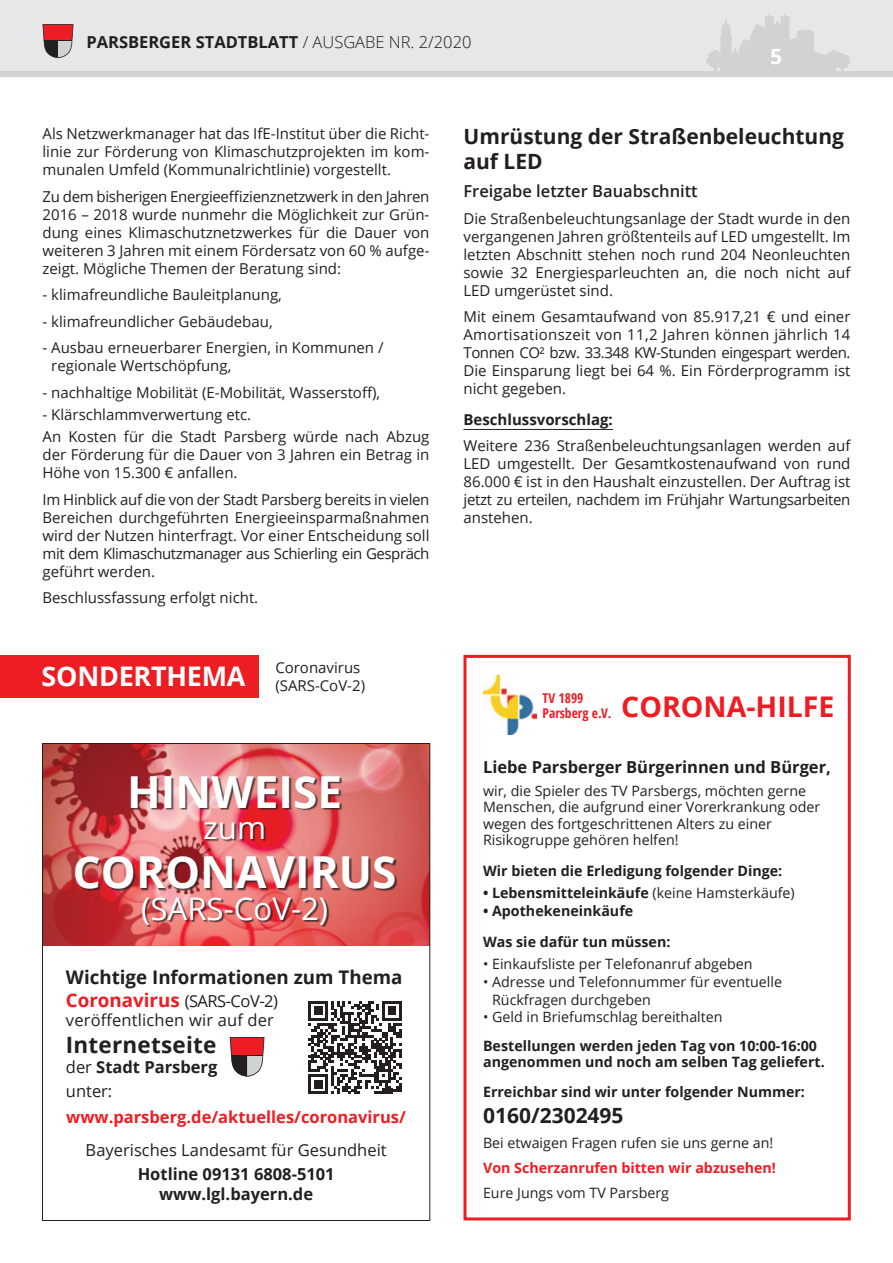
<style>
.page{position:relative;width:893px;height:1263px;background:#fff}
.page>*{position:absolute;margin:0;border:0;box-sizing:border-box;transform-origin:0 0}
.t1{font:700 44.1px "Open Sans";color:#fff}
.t2{font:31.2px "Open Sans";color:#fff}
.t3{font:700 28.5px "Open Sans";color:#ee1d23}
.t4{font:700 27px "Open Sans";letter-spacing:-.01em;color:#fff}
.t5{font:700 22.5px "Open Sans";letter-spacing:.01em;color:#231f20}
.t6{font:700 21px/25.2px "Open Sans";color:#231f20}
.t7{font:700 21px "Open Sans";color:#fff}
.t8{font:700 18.75px "Open Sans";color:#231f20}
.t9{font:700 16.5px/24px "Open Sans";color:#231f20}
.t10{font:16.5px/19.8px "Open Sans";color:#231f20}
.t11{font:700 16.5px "Open Sans";color:#ee1d23}
.t12{font:600 16.5px "Open Sans";color:#231f20}
.t13{font:15px/18px "Open Sans";color:#231f20;text-align:justify}
.t14{font:700 15px "Open Sans";color:#231f20}
.t15{font:14.25px/16.5px "Open Sans";color:#231f20}
.t16{font:700 14.25px/30.8px "Open Sans";color:#231f20}
.t17{font:700 14.25px "Open Sans";color:#ee1d23}
.t18{font:700 condensed 13.5px/15px "Open Sans";color:#ee1d23}
.s1{font-weight:300}
.s2{font-weight:700;font-size:18.75px;color:#ee1d23}
.s3{font-weight:400}
</style>
<div class="page">
<div style="left:0;top:0;width:893px;height:72px;background:#e6e7e9"></div>
<svg style="left:706px;top:13px;width:145px;height:58px"></svg>
<div style="left:747px;top:54px;width:23px;height:18px;background:#d1d2d4"></div>
<svg style="left:43px;top:24px;width:31px;height:34px"></svg>
<div style="left:0;top:71px;width:893px;height:6px;background:#d1d2d4"></div>
<img style="left:44px;top:745px;width:384px;height:200px">
<div style="left:0;top:655px;width:258px;height:42px;background:#ee1d23"></div>
<div style="left:77px;top:778px;width:320px;height:148px;background:#231f20;opacity:.75"></div>
<svg style="left:230px;top:1037px;width:34px;height:40px"></svg>
<hr style="left:231px;top:1055px;width:32px;height:1px;background:#231f20">
<div style="left:463px;top:655px;width:388px;height:565px;border:3px solid #ee1d23"></div>
<img style="left:483px;top:675px;width:53px;height:59px">
<svg style="left:308px;top:1001px;width:94px;height:93px"></svg>
<hr style="left:463px;top:429px;width:150px;height:1px;background:#231f20">
<p class="t9" style="left:86px;top:29px;width:387px">PARSBERGER STADTBLATT <span class="s1">/ AUSGABE NR. 2/2020</span></p>
<h3 class="t7" style="left:770px;top:42px;width:13px">5</h3>
<p class="t13" style="left:43px;top:124px;width:388px">Als Netzwerkmanager hat das IfE-Institut über die Richt&shy;linie zur Förderung von Klimaschutzprojekten im kom&shy;munalen Umfeld (Kommunalrichtlinie) vorgestellt.</p>
<p class="t13" style="left:43px;top:187px;width:388px">Zu dem bisherigen Energieeffizienznetzwerk in den Jahren 2016 – 2018 wurde nunmehr die Möglichkeit zur Grün&shy;dung eines Klimaschutznetzwerkes für die Dauer von weiteren 3 Jahren mit einem Fördersatz von 60 % aufge&shy;zeigt. Mögliche Themen der Beratung sind:</p>
<p class="t13" style="left:43px;top:285px;width:241px">- klimafreundliche Bauleitplanung,</p>
<p class="t13" style="left:43px;top:312px;width:232px">- klimafreundlicher Gebäudebau,</p>
<p class="t13" style="left:51px;top:338px;width:334px;text-indent:-9px">- Ausbau erneuerbarer Energien, in Kommunen / regionale Wertschöpfung,</p>
<p class="t13" style="left:43px;top:383px;width:339px">- nachhaltige Mobilität (E-Mobilität, Wasserstoff),</p>
<p class="t13" style="left:43px;top:403px;width:388px;line-height:22.2px">- Klärschlammverwertung etc.<br>An Kosten für die Stadt Parsberg würde nach Abzug</p>
<p class="t13" style="left:43px;top:445px;width:388px">der Förderung für die Dauer von 3 Jahren ein Betrag in<br>Höhe von 15.300 € anfallen.</p>
<p class="t13" style="left:43px;top:490px;width:388px">Im Hinblick auf die von der Stadt Parsberg bereits in vielen Bereichen durchgeführten Energieeinsparmaßnahmen wird der Nutzen hinterfragt. Vor einer Entscheidung soll mit dem Klimaschutzmanager aus Schierling ein Gespräch geführt werden.</p>
<p class="t13" style="left:43px;top:588px;width:217px">Beschlussfassung erfolgt nicht.</p>
<h3 class="t4" style="left:42px;top:658px;width:206px">SONDERTHEMA</h3>
<p class="t13" style="left:275px;top:658px;width:91px">Coronavirus (SARS-CoV-2)</p>
<h1 class="t1" style="left:127px;top:761px;width:217px">HINWEISE</h1>
<h2 class="t2" style="left:203px;top:806px;width:64px">zum</h2>
<h1 class="t1" style="left:73px;top:841px;width:325px">CORONAVIRUS</h1>
<h2 class="t2" style="left:141px;top:887px;width:189px">(SARS-CoV-2)</h2>
<p class="t8" style="left:66px;top:964px;width:338px">Wichtige Informationen zum Thema</p>
<p class="t10" style="left:66px;top:990px;width:214px"><span class="s2">Coronavirus</span> (SARS-CoV-2) veröffentlichen wir auf der</p>
<h3 class="t5" style="left:66px;top:1029px;width:152px">Internetseite</h3>
<p class="t9" style="left:66px;top:1055px;width:153px"><span class="s3">der</span> Stadt Parsberg <span class="s3">unter:</span></p>
<p class="t11" style="left:66px;top:1105px;width:341px">www.parsberg.de/aktuelles/coronavirus/</p>
<p class="t10" style="left:86px;top:1139px;width:303px">Bayerisches Landesamt für Gesundheit</p>
<p class="t9" style="left:138px;top:1164px;width:199px;line-height:19.8px;text-align:center">Hotline 09131 6808-5101 www.lgl.bayern.de</p>
<h3 class="t6" style="left:463px;top:123px;width:382px">Umrüstung der Straßenbeleuchtung auf LED</h3>
<p class="t12" style="left:463px;top:180px;width:236px">Freigabe letzter Bauabschnitt</p>
<p class="t13" style="left:463px;top:209px;width:388px">Die Straßenbeleuchtungsanlage der Stadt wurde in den vergangenen Jahren größtenteils auf LED umgestellt. Im letzten Abschnitt stehen noch rund 204 Neonleuchten sowie 32 Energiesparleuchten an, die noch nicht auf LED umgerüstet sind.</p>
<p class="t13" style="left:463px;top:307px;width:388px">Mit einem Gesamtaufwand von 85.917,21 € und einer Amortisationszeit von 11,2 Jahren können jährlich 14<br>Tonnen CO² bzw. 33.348 KW-Stunden eingespart werden.<br>Die Einsparung liegt bei 64 %. Ein Förderprogramm ist nicht gegeben.</p>
<p class="t14" style="left:463px;top:409px;width:151px">Beschlussvorschlag:</p>
<p class="t13" style="left:463px;top:437px;width:388px">Weitere 236 Straßenbeleuchtungsanlagen werden auf LED umgestellt. Der Gesamtkostenaufwand von rund 86.000 € ist in den Haushalt einzustellen. Der Auftrag ist jetzt zu erteilen, nachdem im Frühjahr Wartungsarbeiten anstehen.</p>
<p class="t18" style="left:543px;top:691px;width:70px">TV 1899<br>Parsberg e.V.</p>
<h3 class="t3" style="left:621px;top:686px;width:215px">CORONA-HILFE</h3>
<p class="t9" style="left:483px;top:754px;width:349px">Liebe Parsberger Bürgerinnen und Bürger,</p>
<p class="t15" style="left:483px;top:782px;width:339px">wir, die Spieler des TV Parsbergs, möchten gerne Menschen, die aufgrund einer Vorerkrankung oder wegen des fortgeschrittenen Alters zu einer Risikogruppe gehören helfen!</p>
<p class="t16" style="left:483px;top:855px;width:301px">Wir bieten die Erledigung folgender Dinge:</p>
<p class="t16" style="left:483px;top:877px;width:313px">• Lebensmitteleinkäufe <span class="s3">(keine Hamsterkäufe)</span></p>
<p class="t16" style="left:483px;top:895px;width:189px">• Apothekeneinkäufe<br>Was sie dafür tun müssen:</p>
<p class="t15" style="left:483px;top:955px;width:271px">• Einkaufsliste per Telefonanruf abgeben</p>
<p class="t15" style="left:492px;top:973px;width:291px;line-height:18px;text-indent:-9px">• Adresse und Telefonnummer für eventuelle<br>Rückfragen durchgeben</p>
<p class="t15" style="left:483px;top:1008px;width:241px">• Geld in Briefumschlag bereithalten</p>
<p class="t16" style="left:483px;top:1037px;width:343px;line-height:16.5px">Bestellungen werden jeden Tag von 10:00-16:00 angenommen und noch am selben Tag geliefert.</p>
<p class="t16" style="left:483px;top:1076px;width:323px">Erreichbar sind wir unter folgender Nummer:</p>
<h3 class="t6" style="left:483px;top:1102px;width:142px">0160/2302495</h3>
<p class="t15" style="left:483px;top:1134px;width:292px">Bei etwaigen Fragen rufen sie uns gerne an!</p>
<p class="t17" style="left:483px;top:1158px;width:294px">Von Scherzanrufen bitten wir abzusehen!</p>
<p class="t15" style="left:483px;top:1184px;width:188px">Eure Jungs vom TV Parsberg</p>
</div>
